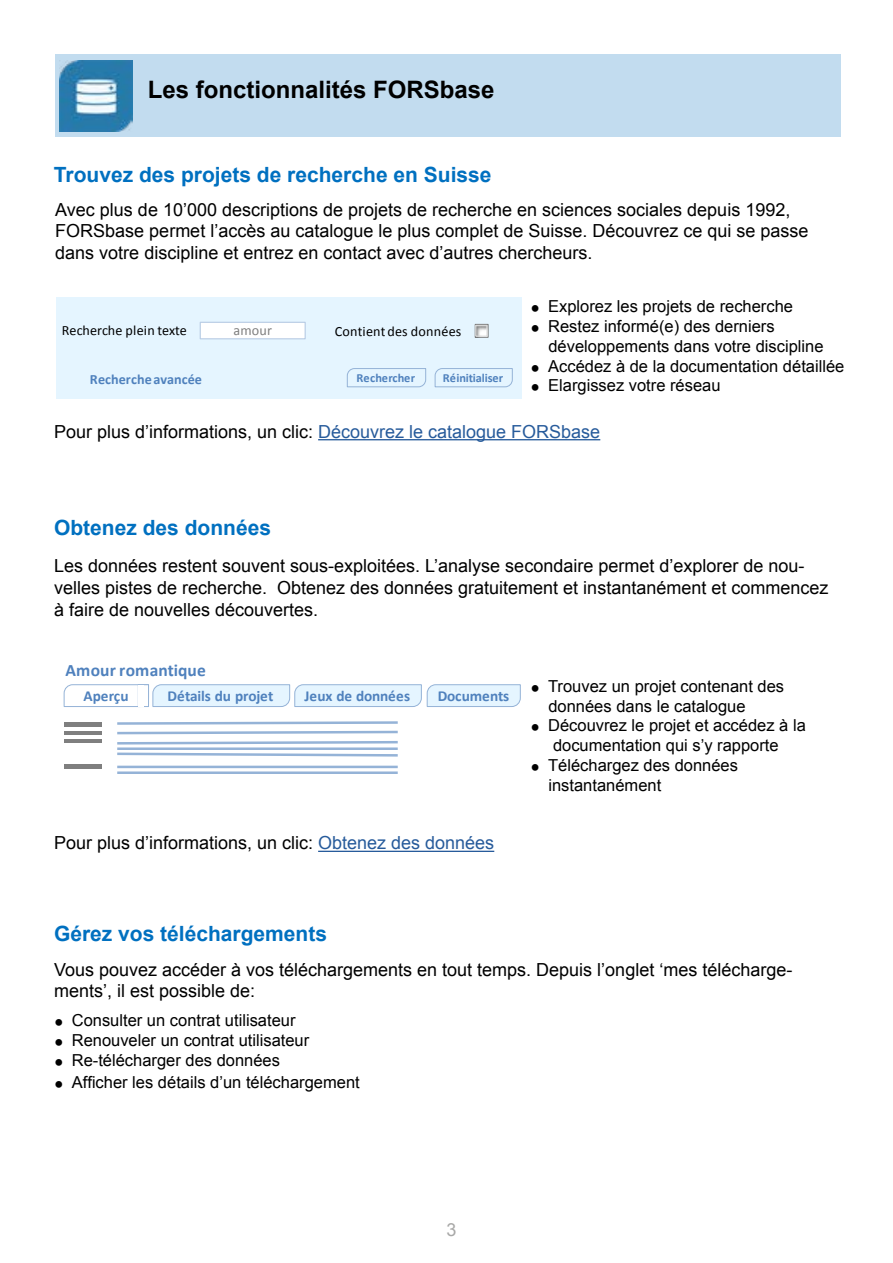
<style>
.page{position:relative;width:893px;height:1263px;background:#fff}
.page>*{position:absolute;margin:0;border:0;box-sizing:border-box;transform-origin:0 0}
.t1{font:700 24px "Arial";color:#000}
.t2{font:700 21px "Arial";color:#0070c0}
.t3{font:18px/21.6px "Arial";color:#000}
.t4{font:18px "Arial";color:#a8a8a7}
.t5{font:700 17.4px "Calibri";letter-spacing:.005em;color:#4f81bd}
.t6{font:16.5px/19.8px "Arial";color:#000}
.t7{font:700 15.3px "Calibri";letter-spacing:-.015em;color:#4f81bd}
.t8{font:14.1px "Calibri";letter-spacing:.005em;color:#000}
.t9{font:700 14.1px "Calibri";color:#4f81bd}
.t10{font:14.1px "Calibri";letter-spacing:.015em;color:#7f7f7f}
.t11{font:700 12.3px "Calibri";letter-spacing:-.01em;color:#4f81bd}
.t12{font:700 12.3px "Calibri";letter-spacing:.01em;color:#4f81bd}
.s1{font-family:"Californian FB"}
.s2{color:#275b9b}
</style>
<div class="page">
<div style="left:55px;top:54px;width:785px;height:83px;background:#c2dcef"></div>
<hr style="left:318px;top:851px;width:176px;height:1px;background:#275b9b">
<hr style="left:318px;top:439px;width:282px;height:1px;background:#275b9b">
<img style="left:59px;top:60px;width:73px;height:71px">
<div style="left:56px;top:297px;width:465px;height:102px;background:#e5f5ff"></div>
<div style="left:200px;top:322px;width:105px;height:17px;background:#fff"></div>
<div style="left:200px;top:322px;width:106px;height:17px;border:1px solid #b9cde5"></div>
<svg style="left:347px;top:368px;width:79px;height:19px"></svg>
<svg style="left:434px;top:368px;width:79px;height:19px"></svg>
<div style="left:475px;top:324px;width:13px;height:14px;border:1px solid #7f7f7f"></div>
<svg style="left:475px;top:325px;width:13px;height:12px"></svg>
<div style="left:475px;top:325px;width:12px;height:11px;border:1px solid #d9d9d9"></div>
<hr style="left:64px;top:722px;width:38px;height:4px;background:#7f7f7f">
<hr style="left:64px;top:732px;width:38px;height:3px;background:#7f7f7f">
<hr style="left:64px;top:740px;width:38px;height:3px;background:#7f7f7f">
<svg style="left:117px;top:721px;width:281px;height:36px"></svg>
<div style="left:64px;top:764px;width:38px;height:5px;background:#7f7f7f"></div>
<hr style="left:117px;top:766px;width:281px;height:2px;background:#95b3d7">
<hr style="left:117px;top:771px;width:281px;height:3px;background:#95b3d7">
<svg style="left:63px;top:684px;width:458px;height:23px"></svg>
<h1 class="t1" style="left:148px;top:74px;width:348px">Les fonctionnalités FORSbase</h1>
<p class="t2" style="left:54px;top:161px;width:439px">Trouvez des projets de recherche en Suisse</p>
<p class="t3" style="left:55px;top:199px;width:755px">Avec plus de 10’000 descriptions de projets de recherche en sciences sociales depuis 1992,<br>FORSbase permet l’accès au catalogue le plus complet de Suisse. Découvrez ce qui se passe dans votre discipline et entrez en contact avec d’autres chercheurs.</p>
<p class="t8" style="left:62px;top:321px;width:126px">Recherche plein texte</p>
<p class="t10" style="left:234px;top:321px;width:40px">amour</p>
<p class="t8" style="left:335px;top:322px;width:128px">Contientdes données</p>
<p class="t9" style="left:90px;top:371px;width:114px">Recherche avancée</p>
<p class="t12" style="left:357px;top:370px;width:60px">Rechercher</p>
<p class="t11" style="left:443px;top:370px;width:62px">Réinitialiser</p>
<p class="t6" style="left:531px;top:297px;width:263px"><span class="s1">Ū</span> Explorez les projets de recherche<br><span class="s1">Ū</span> Restez informé(e) des derniers</p>
<p class="t6" style="left:531px;top:336px;width:314px;text-indent:17px">développements dans votre discipline<br><span class="s1">Ū</span> Accédez à de la documentation détaillée<br><span class="s1">Ū</span> Elargissez votre réseau</p>
<p class="t3" style="left:54px;top:421px;width:548px">Pour plus d’informations, un clic: <span class="s2">Découvrez le catalogue FORSbase</span></p>
<p class="t2" style="left:54px;top:514px;width:219px">Obtenez des données</p>
<p class="t3" style="left:54px;top:555px;width:776px">Les données restent souvent sous-exploitées. L’analyse secondaire permet d’explorer de nou&shy;velles pistes de recherche. Obtenez des données gratuitement et instantanément et commencez à faire de nouvelles découvertes.</p>
<p class="t5" style="left:65px;top:659px;width:142px">Amour romantique</p>
<p class="t7" style="left:83px;top:686px;width:47px">Aperçu</p>
<p class="t7" style="left:168px;top:686px;width:107px">Détails du projet</p>
<p class="t7" style="left:304px;top:686px;width:107px">Jeux de données</p>
<p class="t7" style="left:438px;top:686px;width:73px">Documents</p>
<p class="t3" style="left:54px;top:832px;width:442px">Pour plus d’informations, un clic: <span class="s2">Obtenez des données</span></p>
<p class="t6" style="left:531px;top:676px;width:254px"><span class="s1">Ū</span> Trouvez un projet contenant des</p>
<p class="t6" style="left:548px;top:696px;width:199px">données dans le catalogue</p>
<p class="t6" style="left:531px;top:716px;width:276px"><span class="s1">Ū</span> Découvrez le projet et accédez à la</p>
<p class="t6" style="left:553px;top:736px;width:227px">documentation qui s’y rapporte</p>
<p class="t6" style="left:531px;top:755px;width:208px"><span class="s1">Ū</span> Téléchargez des données</p>
<p class="t6" style="left:548px;top:775px;width:114px">instantanément</p>
<p class="t2" style="left:54px;top:920px;width:275px">Gérez vos téléchargements</p>
<p class="t3" style="left:54px;top:959px;width:740px">Vous pouvez accéder à vos téléchargements en tout temps. Depuis l’onglet ‘mes télécharge&shy;ments’, il est possible de:</p>
<p class="t6" style="left:55px;top:1011px;width:256px"><span class="s1">Ū</span> Consulter un contrat utilisateur<br><span class="s1">Ū</span> Renouveler un contrat utilisateur<br><span class="s1">Ū</span> Re-télécharger des données</p>
<p class="t6" style="left:55px;top:1072px;width:306px"><span class="s1">Ū</span> Afficher les détails d’un téléchargement</p>
<p class="t4" style="left:446px;top:1217px;width:12px">3</p>
</div>
